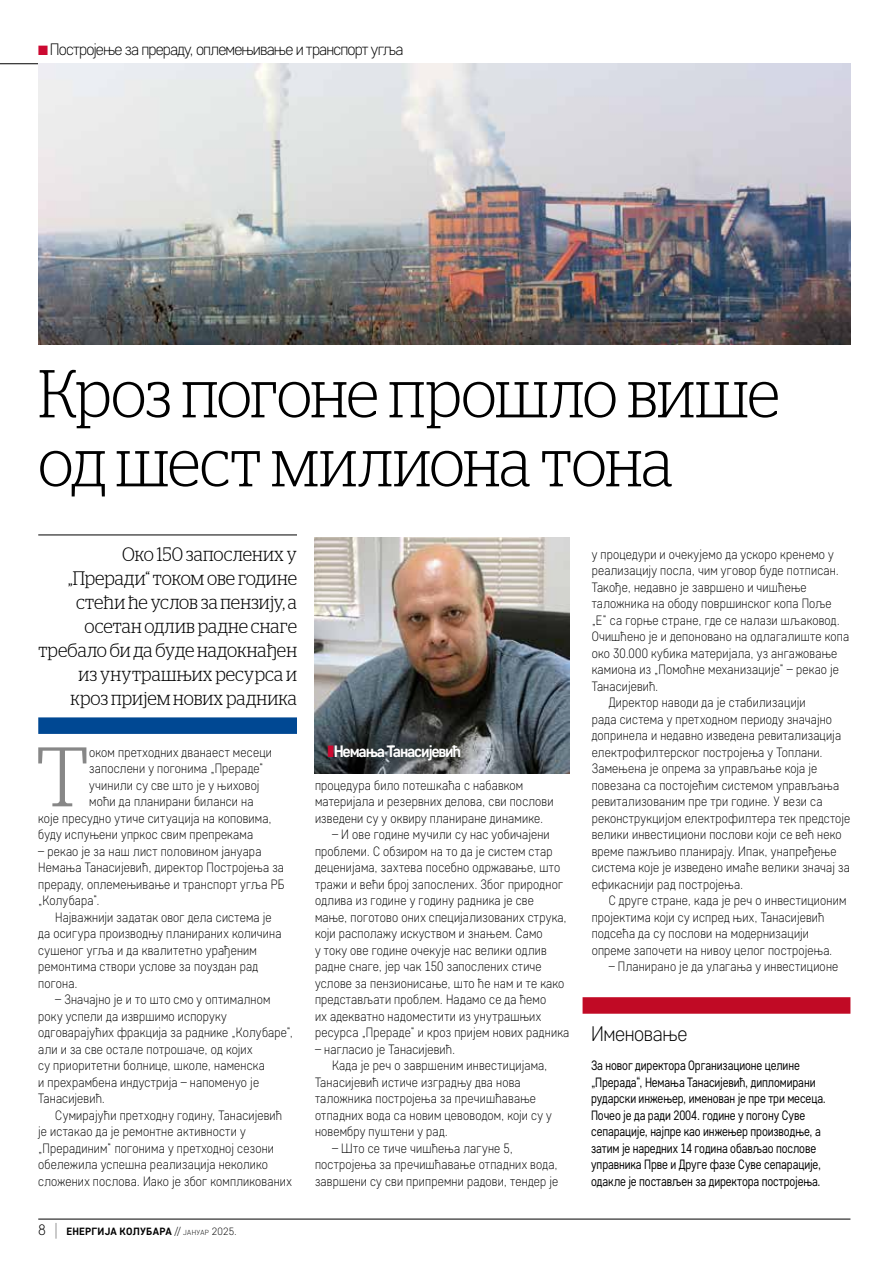
<style>
.page{position:relative;width:893px;height:1263px;background:#fff}
.page>*{position:absolute;margin:0;border:0;box-sizing:border-box;transform-origin:0 0}
.t1{font:300 84.15px "Stag LC";color:#878787}
.t2{font:300 67.5px/69px "Stag LC";letter-spacing:-.01em;color:#000;scale:.9 1}
.t3{font:300 21px "Core Sans D25";letter-spacing:-.02em;color:#000;scale:.95 1}
.t4{font:300 19.5px/24px "Stag LC";letter-spacing:.005em;color:#000;text-align:right;scale:.9 1}
.t5{font:300 16.5px "Core Sans D25";letter-spacing:-.055em;color:#000}
.t6{font:700 16.5px "Core Sans D55";letter-spacing:-.075em;color:#fff}
.t7{font:300 13.5px/16.5px "Core Sans D25";letter-spacing:.015em;color:#000;scale:.9 1}
.t8{font:13.5px/16.5px "Core Sans D35";letter-spacing:-.01em;color:#000;scale:.85 1}
.t9{font:700 10.5px "Core Sans D55";letter-spacing:.02em;color:#000}
.s1{color:#cc0931}
.s2{font-family:"Core Sans D25";font-weight:300;font-size:15px}
.s3{font-family:"Core Sans D15";font-weight:100;font-size:18px}
.s4{font-family:"Core Sans D25";font-weight:300}
.s5{font-family:"Core Sans D25";font-weight:300;font-size:7.35px}
</style>
<div class="page">
<hr style="left:38px;top:1219px;width:812px;height:1px;background:#000">
<hr style="left:0;top:63px;width:850px;height:1px;background:#000">
<hr style="left:38px;top:535px;width:259px;height:1px;background:#000">
<div style="left:38px;top:717px;width:259px;height:17px;background:#004893"></div>
<div style="left:583px;top:997px;width:267px;height:17px;background:#c10a25"></div>
<img style="left:38px;top:64px;width:812px;height:280px">
<img style="left:315px;top:537px;width:255px;height:236px">
<p class="t5" style="left:38px;top:39px;width:367px"><span class="s1">■</span> Постројење за прераду, оплемењивање и транспорт угља</p>
<h2 class="t2" style="left:38px;top:353px;width:825px">Кроз погоне прошло више од шест милиона тона</h2>
<h3 class="t4" style="left:38px;top:540px;width:289px">Око 150 запослених у „Преради“ током ове године стећи ће услов за пензију, а осетан одлив радне снаге требало би да буде надокнађен из унутрашњих ресурса и кроз пријем нових радника</h3>
<h1 class="t1" style="left:35px;top:715px;width:55px">Т</h1>
<p class="t7" style="left:89px;top:743px;width:205px">оком претходних дванаест месеци</p>
<p class="t7" style="left:89px;top:760px;width:195px">запослени у погонима „Прераде“</p>
<p class="t7" style="left:89px;top:776px;width:191px">учинили су све што је у њиховој</p>
<p class="t7" style="left:89px;top:793px;width:184px">моћи да планирани биланси на</p>
<p class="t7" style="left:38px;top:809px;width:261px">које пресудно утиче ситуација на коповима,</p>
<p class="t7" style="left:38px;top:826px;width:240px">буду испуњени упркос свим препрекама</p>
<p class="t7" style="left:38px;top:842px;width:275px">– рекао је за наш лист половином јануара Немања Танасијевић, директор Постројења за прераду, оплемењивање и транспорт угља РБ „Колубара“.</p>
<p class="t7" style="left:38px;top:908px;width:272px;text-indent:17px">Најважнији задатак овог дела система је да осигура производњу планираних количина сушеног угља и да квалитетно урађеним ремонтима створи услове за поуздан рад погона.</p>
<p class="t7" style="left:38px;top:991px;width:285px;text-indent:17px">– Значајно је и то што смо у оптималном року успели да извршимо испоруку одговарајућих фракција за раднике „Колубаре“, али и за све остале потрошаче, од којих<br>су приоритетни болнице, школе, наменска<br>и прехрамбена индустрија – напоменуо је Танасијевић.</p>
<p class="t7" style="left:38px;top:1106px;width:283px;text-indent:17px">Сумирајући претходну годину, Танасијевић је истакао да је ремонтне активности у „Прерадиним“ погонима у претходној сезони обележила успешна реализација неколико сложених послова. Иако је због компликованих</p>
<p class="t9" style="left:38px;top:1225px;width:200px"><span class="s2">8</span> <span class="s3">|</span> ЕНЕРГИЈА КОЛУБАРА <span class="s4">//</span> <span class="s5">јануар</span> <span class="s4">2025.</span></p>
<p class="t6" style="left:327px;top:740px;width:135px"><span class="s1">❚</span>Немања Танасијевић</p>
<p class="t7" style="left:315px;top:776px;width:267px">процедура било потешкаћа с набавком материјала и резервних делова, сви послови изведени су у оквиру планиране динамике.</p>
<p class="t7" style="left:315px;top:826px;width:284px;text-indent:17px">– И ове године мучили су нас уобичајени проблеми. С обзиром на то да је систем стар деценијама, захтева посебно одржавање, што тражи и већи број запослених. Због природног одлива из године у годину радника је све мање, поготово оних специјализованих струка, који располажу искуством и знањем. Само<br>у току ове године очекује нас велики одлив радне снаге, јер чак 150 запослених стиче услове за пензионисање, што ће нам и те како представљати проблем. Надамо се да ћемо<br>их адекватно надоместити из унутрашњих ресурса „Прераде“ и кроз пријем нових радника</p>
<p class="t7" style="left:315px;top:1040px;width:157px">– нагласио је Танасијевић.</p>
<p class="t7" style="left:332px;top:1057px;width:241px">Када је реч о завршеним инвестицијама,</p>
<p class="t7" style="left:315px;top:1073px;width:230px">Танасијевић истиче изградњу два нова</p>
<p class="t7" style="left:315px;top:1090px;width:247px">таложника постројења за пречишћавање</p>
<p class="t7" style="left:315px;top:1106px;width:265px">отпадних вода са новим цевоводом, који су у</p>
<p class="t7" style="left:315px;top:1123px;width:149px">новембру пуштени у рад.</p>
<p class="t7" style="left:315px;top:1139px;width:272px;text-indent:17px">– Што се тиче чишћења лагуне 5, постројења за пречишћавање отпадних вода, завршени су сви припремни радови, тендер је</p>
<p class="t7" style="left:592px;top:545px;width:271px">у процедури и очекујемо да ускоро кренемо у</p>
<p class="t7" style="left:592px;top:562px;width:276px">реализацију посла, чим уговор буде потписан.</p>
<p class="t7" style="left:592px;top:578px;width:240px">Такође, недавно је завршено и чишћење</p>
<p class="t7" style="left:592px;top:595px;width:268px">таложника на ободу површинског копа Поље</p>
<p class="t7" style="left:592px;top:611px;width:277px">„Е“ са горње стране, где се налази шљаковод.</p>
<p class="t7" style="left:592px;top:628px;width:287px">Очишћено је и депоновано на одлагалиште копа</p>
<p class="t7" style="left:592px;top:644px;width:275px">око 30.000 кубика материјала, уз ангажовање</p>
<p class="t7" style="left:592px;top:661px;width:276px">камиона из „Помоћне механизације“ – рекао је</p>
<p class="t7" style="left:592px;top:677px;width:76px">Танасијевић.</p>
<p class="t7" style="left:609px;top:694px;width:220px">Директор наводи да је стабилизацији</p>
<p class="t7" style="left:592px;top:710px;width:269px">рада система у претходном периоду значајно</p>
<p class="t7" style="left:592px;top:727px;width:279px">допринела и недавно изведена ревитализација</p>
<p class="t7" style="left:592px;top:743px;width:258px">електрофилтерског постројења у Топлани.</p>
<p class="t7" style="left:592px;top:760px;width:252px">Замењена је опрема за управљање која је</p>
<p class="t7" style="left:592px;top:776px;width:276px">повезана са постојећим системом управљања</p>
<p class="t7" style="left:592px;top:793px;width:258px">ревитализованим пре три године. У вези са</p>
<p class="t7" style="left:592px;top:809px;width:289px">реконструкцијом електрофилтера тек предстоје</p>
<p class="t7" style="left:592px;top:826px;width:279px">велики инвестициони послови који се већ неко</p>
<p class="t7" style="left:592px;top:842px;width:273px">време пажљиво планирају. Ипак, унапређење</p>
<p class="t7" style="left:592px;top:859px;width:288px">система које је изведено имаће велики значај за</p>
<p class="t7" style="left:592px;top:875px;width:170px">ефикаснији рад постројења.</p>
<p class="t7" style="left:609px;top:892px;width:266px">С друге стране, када је реч о инвестиционим</p>
<p class="t7" style="left:592px;top:908px;width:260px">пројектима који су испред њих, Танасијевић</p>
<p class="t7" style="left:592px;top:925px;width:243px">подсећа да су послови на модернизацији</p>
<p class="t7" style="left:592px;top:941px;width:269px">опреме започети на нивоу целог постројења.</p>
<p class="t7" style="left:609px;top:958px;width:257px">– Планирано је да улагања у инвестиционе</p>
<h3 class="t3" style="left:591px;top:1020px;width:103px">Именовање</h3>
<p class="t8" style="left:591px;top:1057px;width:278px">За новог директора Организационе целине „Прерада“, Немања Танасијевић, дипломирани рударски инжењер, именован је пре три месеца.<br>Почео је да ради 2004. године у погону Суве сепарације, најпре као инжењер производње, а затим је наредних 14 година обављао послове управника Прве и Друге фазе Суве сепарације, одакле је постављен за директора постројења.</p>
</div>
